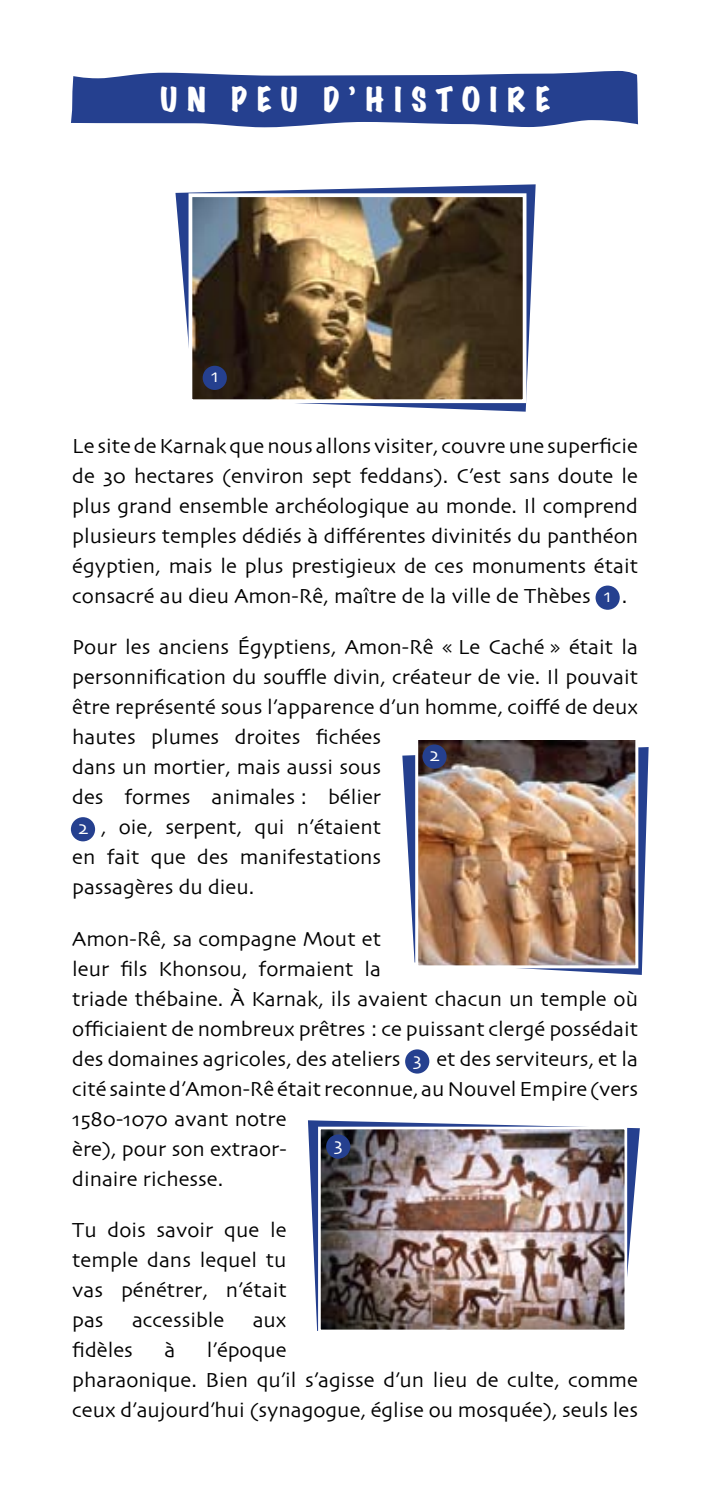
<style>
.page{position:relative;width:709px;height:1489px;background:#fff}
.page>*{position:absolute;margin:0;border:0;box-sizing:border-box;transform-origin:0 0}
.t1{font:expanded 30px "Marker Felt";letter-spacing:.315em;color:#fff}
.t2{font:21.25px/30px "Skia";color:#000}
.t3{font:19.5px "Skia";color:#fff}
.s1{color:#fff}
.s2{color:#ed145a}
</style>
<div class="page">
<svg style="left:71px;top:71px;width:567px;height:56px;background:#40589d"></svg>
<svg style="left:402px;top:747px;width:246px;height:227px"></svg>
<img style="left:419px;top:740px;width:215px;height:224px">
<div style="left:415px;top:735px;width:223px;height:233px;border:3px solid #fff"></div>
<svg style="left:308px;top:1120px;width:332px;height:210px"></svg>
<img style="left:322px;top:1130px;width:301px;height:198px">
<div style="left:318px;top:1126px;width:309px;height:206px;border:3px solid #fff"></div>
<svg style="left:175px;top:184px;width:360px;height:227px"></svg>
<img style="left:193px;top:198px;width:328px;height:200px">
<div style="left:188px;top:193px;width:338px;height:210px;border:4px solid #fff"></div>
<div style="left:203px;top:366px;width:24px;height:24px;background:#25408f;border-radius:50%"></div>
<div style="left:595px;top:585px;width:24px;height:24px;background:#25408f;border-radius:50%"></div>
<div style="left:422px;top:744px;width:24px;height:24px;background:#25408f;border-radius:50%"></div>
<div style="left:71px;top:817px;width:24px;height:24px;background:#25408f;border-radius:50%"></div>
<div style="left:326px;top:1134px;width:24px;height:24px;background:#25408f;border-radius:50%"></div>
<div style="left:405px;top:1049px;width:24px;height:24px;background:#25408f;border-radius:50%"></div>
<h1 class="t1" style="left:160px;top:77px;width:391px">UN PEU D’HISTOIRE</h1>
<p class="t3" style="left:211px;top:364px;width:9px">1</p>
<p class="t2" style="left:72px;top:432px;width:567px;text-align:justify">Le site de Karnak que nous allons visiter, couvre une superficie de 30 hectares (environ sept feddans). C’est sans doute le plus grand ensemble archéologique au monde. Il comprend plusieurs temples dédiés à différentes divinités du panthéon égyptien, mais le plus prestigieux de ces monuments était consacré au dieu Amon-Rê, maître de la ville de Thèbes <span class="s1">(</span><span class="s2">1</span><span class="s1">)</span>.</p>
<p class="t2" style="left:72px;top:633px;width:567px">Pour les anciens Égyptiens, Amon-Rê « Le Caché » était la personnification du souffle divin, créateur de vie. Il pouvait être représenté sous l’apparence d’un homme, coiffé de deux hautes plumes droites fichées<br>dans un mortier, mais aussi sous<br>des formes animales : bélier<br><span class="s1">(</span><span class="s2">2</span><span class="s1">)</span>, oie, serpent, qui n’étaient<br>en fait que des manifestations<br>passagères du dieu.</p>
<p class="t2" style="left:72px;top:925px;width:567px">Amon-Rê, sa compagne Mout et<br>leur fils Khonsou, formaient la<br>triade thébaine. À Karnak, ils avaient chacun un temple où officiaient de nombreux prêtres : ce puissant clergé possédait des domaines agricoles, des ateliers <span class="s1">(</span><span class="s2">3</span><span class="s1">)</span> et des serviteurs, et la cité sainte d’Amon-Rê était reconnue, au Nouvel Empire (vers 1580-1070 avant notre<br>ère), pour son extraor-<br>dinaire richesse.</p>
<p class="t2" style="left:72px;top:1216px;width:216px;text-align:justify">Tu dois savoir que le temple dans lequel tu vas pénétrer, n’était pas</p>
<p class="t3" style="left:604px;top:584px;width:9px">1</p>
<p class="t3" style="left:429px;top:743px;width:11px">2</p>
<p class="t3" style="left:78px;top:815px;width:11px">2</p>
<p class="t3" style="left:413px;top:1047px;width:10px">3</p>
<p class="t3" style="left:334px;top:1132px;width:10px">3</p>
<p class="t2" style="left:132px;top:1306px;width:94px">accessible</p>
<p class="t2" style="left:253px;top:1306px;width:35px">aux</p>
<p class="t2" style="left:72px;top:1336px;width:62px">fidèles</p>
<p class="t2" style="left:164px;top:1336px;width:12px">à</p>
<p class="t2" style="left:72px;top:1336px;width:567px;text-indent:135px">l’époque<br>pharaonique. Bien qu’il s’agisse d’un lieu de culte, comme ceux d’aujourd’hui (synagogue, église ou mosquée), seuls les</p>
</div>
